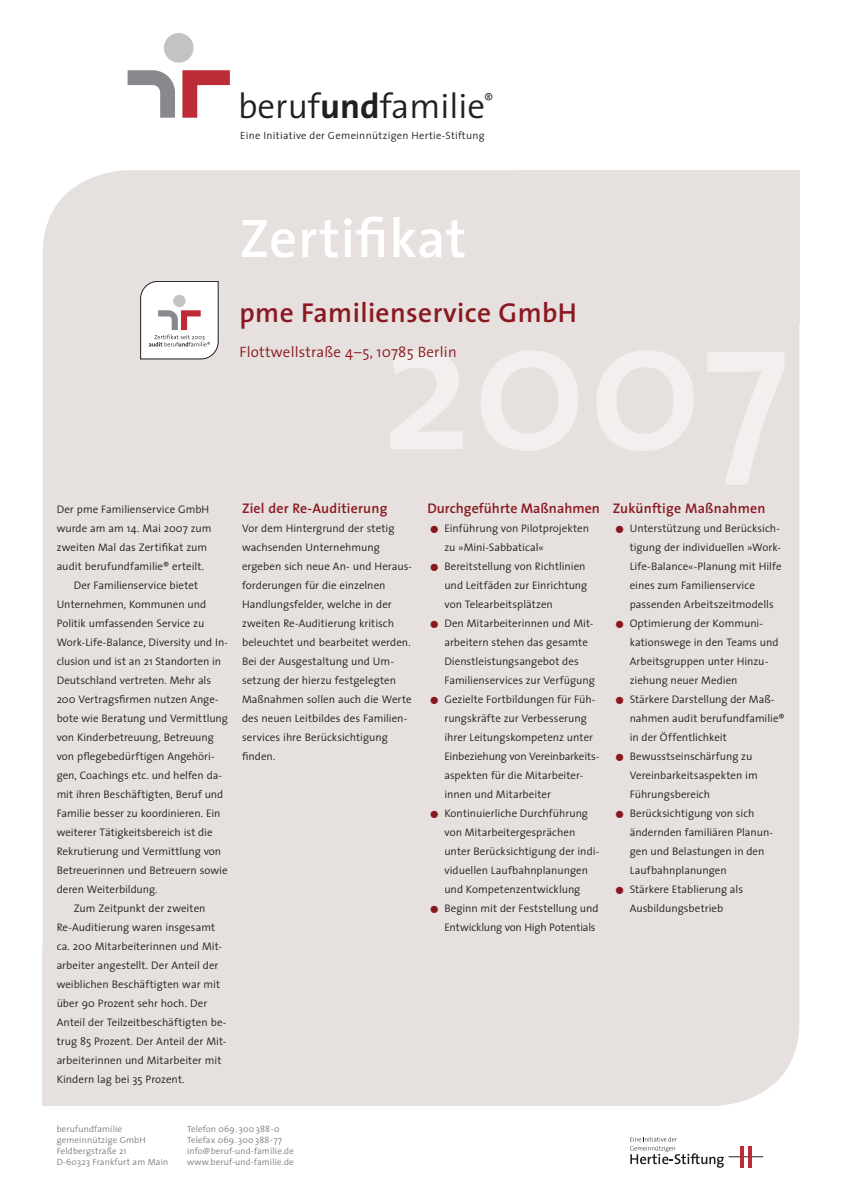
<style>
.page{position:relative;width:842px;height:1191px;background:#fff}
.page>*{position:absolute;margin:0;border:0;box-sizing:border-box;transform-origin:0 0}
.t1{font:600 55px "The Sans";letter-spacing:.015em;color:#fff}
.t2{font:300 35px "The Sans";color:#231f20}
.Name_Unternehmen_1-z{font:600 27.5px "The Sans";letter-spacing:.015em;color:#8a1820}
.Standort_Adresse{font:300 15px "The Sans";letter-spacing:.015em;color:#8a1820}
.Subheadlines{font:600 14px "The Sans";letter-spacing:.015em;color:#8a1820}
.Subheadline__Durchge{font:600 14px "The Sans";letter-spacing:.005em;color:#8a1820}
.Fließtext_Aufzählung{font:300 11px/19px "The Sans";color:#231f20}
.Fließtext_eingerückt{font:300 11px/19px "The Sans";color:#231f20}
.Fließtext_ohne_Einzu{font:300 11px/19px "The Sans";color:#231f20}
.t3{font:300 10.5px "The Sans";letter-spacing:.03em;color:#231f20}
.t4{font:300 9px/11px "The Sans";letter-spacing:.015em;color:#817b7a}
.s1{font-weight:700}
.s2{font-size:33px;color:#8a1820}
</style>
<div class="page">
<div style="left:43px;top:170px;width:756px;height:936px;background:#e6e0de;border-radius:85px"></div>
<div style="left:516px;top:170px;width:283px;height:153px;background:#e6e0de"></div>
<div style="left:43px;top:950px;width:283px;height:156px;background:#e6e0de"></div>
<svg style="left:140px;top:281px;width:78px;height:78px;background:#eae5e5"></svg>
<hr style="left:728px;top:1156px;width:35px;height:1px;background:#231f20">
<hr style="left:740px;top:1145px;width:3px;height:22px;background:#be2b36">
<hr style="left:748px;top:1145px;width:4px;height:22px;background:#be2b36">
<svg style="left:630px;top:1137px;width:94px;height:30px"></svg>
<div style="left:164px;top:33px;width:30px;height:30px;background:#c2c3c5;border-radius:50%"></div>
<svg style="left:182px;top:70px;width:48px;height:48px"></svg>
<svg style="left:128px;top:70px;width:47px;height:48px"></svg>
<h2 class="t2" style="left:238px;top:77px;width:257px">beruf<span class="s1">und</span>familie<sup>®</sup></h2>
<p class="t3" style="left:240px;top:127px;width:246px">Eine Initiative der Gemeinnützigen Hertie-Stiftung</p>
<h1 class="t1" style="left:240px;top:193px;width:228px">Zertifikat</h1>
<p class="Name_Unternehmen_1-z" style="left:240px;top:290px;width:339px">pme Familienservice GmbH</p>
<p class="Standort_Adresse" style="left:240px;top:340px;width:219px">Flottwellstraße 4–5, 10785 Berlin</p>
<p class="Fließtext_ohne_Einzu" style="left:57px;top:499px;width:156px">Der pme Familienservice GmbH wurde am am 14. Mai 2007 zum zweiten Mal das Zertifikat zum audit berufundfamilie® erteilt.</p>
<p class="Fließtext_eingerückt" style="left:57px;top:575px;width:173px;text-indent:17px">Der Familienservice bietet Unternehmen, Kommunen und Politik umfassenden Service zu Work-Life-Balance, Diversity und In&shy;clusion und ist an 21 Standorten in Deutschland vertreten. Mehr als 200 Vertragsfirmen nutzen Ange&shy;bote wie Beratung und Vermittlung von Kinderbetreuung, Betreuung von pflegebedürftigen Angehöri&shy;gen, Coachings etc. und helfen da&shy;mit ihren Beschäftigten, Beruf und Familie besser zu koor-dinieren. Ein weiterer Tätigkeitsbereich ist die Rekrutierung und Vermittlung von Betreuerinnen und Betreuern sowie deren Weiterbildung.</p>
<p class="Fließtext_eingerückt" style="left:57px;top:898px;width:171px;text-indent:17px">Zum Zeitpunkt der zweiten Re-Auditierung waren insgesamt ca. 200 Mitarbeiterinnen und Mit&shy;arbeiter angestellt. Der Anteil der weiblichen Beschäftigten war mit über 90 Prozent sehr hoch. Der Anteil der Teilzeitbeschäftigten be&shy;trug 85 Prozent. Der Anteil der Mit&shy;arbeiterinnen und Mitarbeiter mit Kindern lag bei 35 Prozent.</p>
<p class="Subheadlines" style="left:242px;top:497px;width:147px">Ziel der Re-Auditierung</p>
<p class="Fließtext_ohne_Einzu" style="left:242px;top:518px;width:172px">Vor dem Hintergrund der stetig wachsenden Unternehmung ergeben sich neue An- und Heraus&shy;forderungen für die einzelnen<br>Handlungsfelder, welche in der zweiten Re-Auditierung kritisch beleuchtet und bearbeitet werden.<br>Bei der Ausgestaltung und Um&shy;setzung der hierzu festgelegten<br>Maßnahmen sollen auch die Werte des neuen Leitbildes des Familien&shy;services ihre Berücksichtigung finden.</p>
<p class="t4" style="left:57px;top:1123px;width:113px">berufundfamilie gemeinnützige GmbH<br>Feldbergstraße 21<br>D-60323 Frankfurt am Main</p>
<p class="t4" style="left:187px;top:1123px;width:108px">Telefon 069.300 388-0<br>Telefax 069.300 388-77 info@beruf-und-familie.de www.beruf-und-familie.de</p>
<p class="Subheadline__Durchge" style="left:427px;top:497px;width:174px">Durchgeführte Maßnahmen</p>
<p class="Fließtext_Aufzählung" style="left:444px;top:518px;width:146px;text-indent:-17px"><span class="s2">•</span> Einführung von Pilotprojekten zu »Mini-Sabbatical«</p>
<p class="Fließtext_Aufzählung" style="left:444px;top:556px;width:144px;text-indent:-17px"><span class="s2">•</span> Bereitstellung von Richtlinien und Leitfäden zur Einrichtung von Telearbeitsplätzen</p>
<p class="Fließtext_Aufzählung" style="left:444px;top:613px;width:152px;text-indent:-17px"><span class="s2">•</span> Den Mitarbeiterinnen und Mit&shy;arbeitern stehen das gesamte<br>Dienstleistungsangebot des<br>Familienservices zur Verfügung</p>
<p class="Fließtext_Aufzählung" style="left:444px;top:689px;width:155px;text-indent:-17px"><span class="s2">•</span> Gezielte Fortbildungen für Füh&shy;rungskräfte zur Verbesserung ihrer Leitungskompetenz unter<br>Einbeziehung von Vereinbarkeits&shy;aspekten für die Mitarbeiter&shy;innen und Mitarbeiter</p>
<p class="Fließtext_Aufzählung" style="left:444px;top:803px;width:156px;text-indent:-17px"><span class="s2">•</span> Kontinuierliche Durchführung von Mitarbeitergesprächen unter Berücksichtigung der indi&shy;viduellen Laufbahnplanungen und Kompetenzentwicklung</p>
<p class="Fließtext_Aufzählung" style="left:427px;top:898px;width:173px;text-align:right"><span class="s2">•</span> Beginn mit der Feststellung und<br>Entwicklung von High Potentials</p>
<p class="Subheadlines" style="left:613px;top:497px;width:154px">Zukünftige Maßnahmen</p>
<p class="Fließtext_Aufzählung" style="left:630px;top:518px;width:153px;text-indent:-17px"><span class="s2">•</span> Unterstützung und Berücksich&shy;tigung der individuellen »Work-<br>Life-Balance«-Planung mit Hilfe eines zum Familienservice passenden Arbeitszeitmodells</p>
<p class="Fließtext_Aufzählung" style="left:630px;top:613px;width:150px;text-indent:-17px"><span class="s2">•</span> Optimierung der Kommuni&shy;kationswege in den Teams und<br>Arbeitsgruppen unter Hinzu&shy;ziehung neuer Medien</p>
<p class="Fließtext_Aufzählung" style="left:630px;top:689px;width:156px;text-indent:-17px"><span class="s2">•</span> Stärkere Darstellung der Maß&shy;nahmen audit berufundfamilie® in der Öffentlichkeit</p>
<p class="Fließtext_Aufzählung" style="left:630px;top:746px;width:130px;text-indent:-17px"><span class="s2">•</span> Bewusstseinschärfung zu<br>Vereinbarkeitsaspekten im<br>Führungsbereich</p>
<p class="Fließtext_Aufzählung" style="left:630px;top:803px;width:144px;text-indent:-17px"><span class="s2">•</span> Berücksichtigung von sich ändernden familiären Planun&shy;gen und Belastungen in den<br>Laufbahnplanungen</p>
<p class="Fließtext_Aufzählung" style="left:613px;top:879px;width:132px;text-align:center"><span class="s2">•</span> Stärkere Etablierung als<br>Ausbildungsbetrieb</p>
</div>
